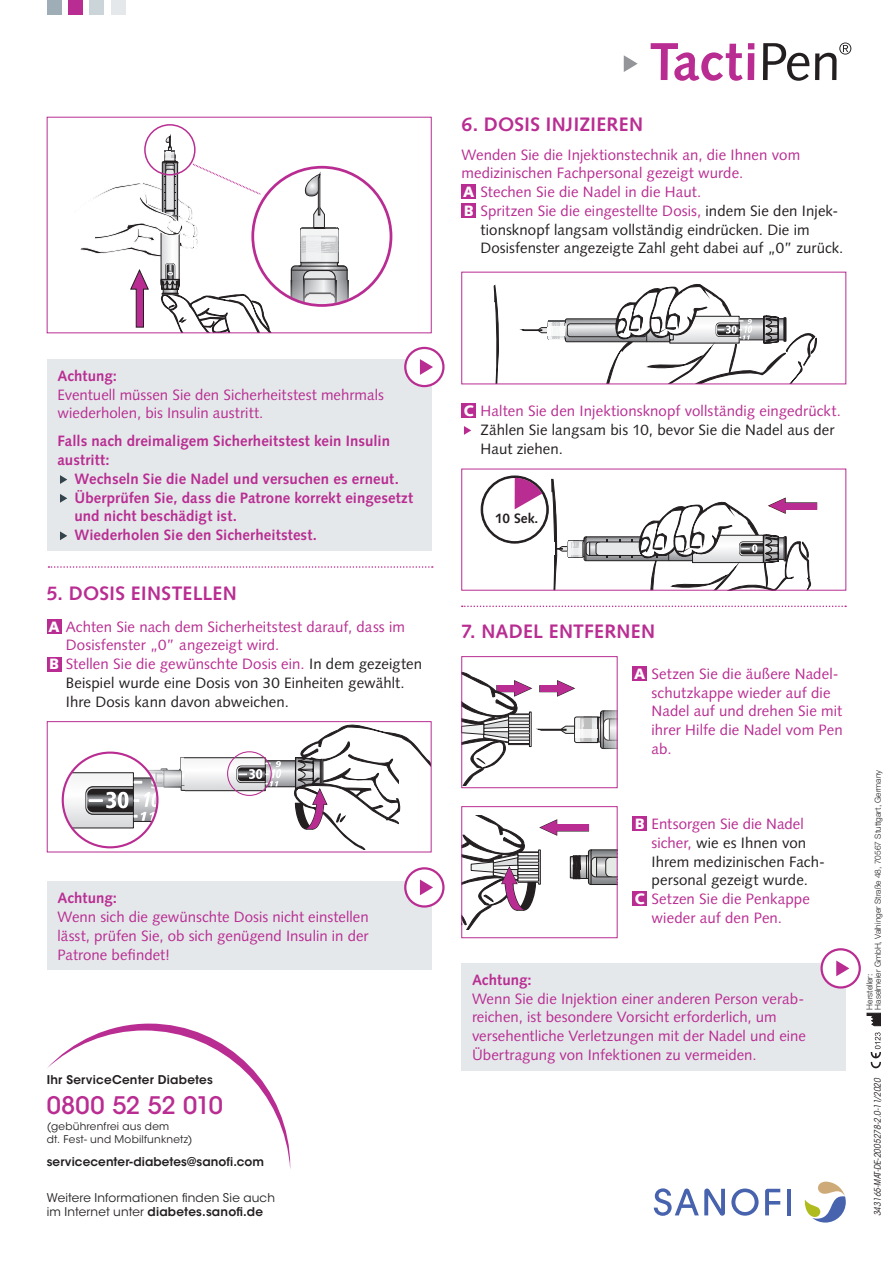
<style>
.page{position:relative;width:893px;height:1263px;background:#fff}
.page>*{position:absolute;margin:0;border:0;box-sizing:border-box;transform-origin:0 0}
.GRUNDTEXT{font:500 24px "ITC Avant Garde Std";letter-spacing:-.03em;color:#b92d92}
.Head_H2{font:700 19.5px "Syntax LT Std";letter-spacing:.015em;color:#b92d92}
.Fließtext_10pt{font:15px/18.8px "Syntax LT Std";letter-spacing:.005em;color:#b92d92}
.Text_Box_10pt{font:15px/18.8px "Syntax LT Std";color:#b92d92}
.Fließtext_10pt-2{font:15px/18.8px "Syntax LT Std";letter-spacing:.005em;color:#231f20}
.Text_Box_10pt-2{font:700 15px/18.8px "Syntax LT Std";letter-spacing:.005em;color:#b92d92}
.t1{font:700 13.65px "Syntax LT";color:#231f20}
.t2{font:12px/14.4px "ITC Avant Garde Std";letter-spacing:.015em;color:#231f20}
.GRUNDTEXT-2{font:600 12px "ITC Avant Garde Std";letter-spacing:.01em;color:#231f20}
.GRUNDTEXT-3{font:10.5px/12.6px "ITC Avant Garde Std";letter-spacing:.02em;color:#231f20}
.t3{font:italic condensed 9px "ITC Avant Garde Std";color:#231f20}
.t4{font:300 8.4px/8.4px "Helvetica Neue LT Std";color:#231f20}
.s1{font-weight:900;color:#fff}
.s2{color:#231f20}
.s3{font-weight:700}
.s4{font-weight:600}
.s5{color:#b92d92}
</style>
<div class="page">
<div style="left:47px;top:0;width:15px;height:15px;background:#9faeb6"></div>
<div style="left:68px;top:0;width:15px;height:15px;background:#b92d92"></div>
<div style="left:89px;top:0;width:15px;height:15px;background:#cbd4d9"></div>
<div style="left:111px;top:0;width:15px;height:15px;background:#e4e8eb"></div>
<svg style="left:651px;top:43px;width:103px;height:38px"></svg>
<svg style="left:763px;top:43px;width:46px;height:38px"></svg>
<svg style="left:815px;top:43px;width:36px;height:37px"></svg>
<svg style="left:624px;top:55px;width:14px;height:17px"></svg>
<svg style="left:47px;top:1023px;width:243px;height:144px"></svg>
<hr style="left:787px;top:1189px;width:4px;height:26px;background:#4863ae">
<svg style="left:731px;top:1188px;width:28px;height:28px"></svg>
<svg style="left:765px;top:1189px;width:15px;height:26px"></svg>
<svg style="left:654px;top:1188px;width:71px;height:28px"></svg>
<svg style="left:805px;top:1181px;width:41px;height:41px"></svg>
<div style="left:47px;top:359px;width:385px;height:192px;background:#e4e8eb"></div>
<svg style="left:60px;top:475px;width:7px;height:9px"></svg>
<svg style="left:60px;top:494px;width:7px;height:9px"></svg>
<svg style="left:60px;top:531px;width:7px;height:9px"></svg>
<div style="left:405px;top:348px;width:38px;height:38px;background:#fff;border-radius:50%"></div>
<div style="left:404px;top:347px;width:41px;height:40px;border:2px solid #b92d92;border-radius:50%"></div>
<svg style="left:420px;top:359px;width:13px;height:16px"></svg>
<svg style="left:80px;top:135px;width:285px;height:196px"></svg>
<div style="left:251px;top:166px;width:141px;height:141px;border:3px solid #b92d92;border-radius:50%"></div>
<div style="left:47px;top:619px;width:15px;height:15px;background:#b92d92"></div>
<div style="left:47px;top:656px;width:15px;height:15px;background:#b92d92"></div>
<div style="left:47px;top:881px;width:385px;height:89px;background:#e4e8eb"></div>
<div style="left:405px;top:868px;width:38px;height:38px;background:#fff;border-radius:50%"></div>
<div style="left:404px;top:867px;width:41px;height:41px;border:2px solid #b92d92;border-radius:50%"></div>
<svg style="left:420px;top:879px;width:13px;height:16px"></svg>
<div style="left:263px;top:760px;width:58px;height:27px;border:1px solid #231f20"></div>
<svg style="left:62px;top:751px;width:219px;height:96px"></svg>
<div style="left:62px;top:751px;width:97px;height:97px;border:2px solid #b92d92;border-radius:50%"></div>
<svg style="left:293px;top:724px;width:137px;height:126px"></svg>
<div style="left:227px;top:751px;width:45px;height:45px;border:1px solid #b92d92;border-radius:50%"></div>
<div style="left:47px;top:721px;width:385px;height:131px;border:1px solid #b92d92"></div>
<div style="left:461px;top:184px;width:15px;height:15px;background:#b92d92"></div>
<div style="left:461px;top:203px;width:15px;height:15px;background:#b92d92"></div>
<div style="left:461px;top:403px;width:15px;height:15px;background:#b92d92"></div>
<svg style="left:464px;top:426px;width:7px;height:9px"></svg>
<svg style="left:493px;top:284px;width:324px;height:98px"></svg>
<div style="left:784px;top:503px;width:33px;height:6px;background:#b92d92"></div>
<div style="left:481px;top:476px;width:67px;height:67px;background:#231f20;border-radius:50%"></div>
<div style="left:483px;top:478px;width:63px;height:63px;background:#fff;border-radius:50%"></div>
<svg style="left:515px;top:475px;width:297px;height:114px"></svg>
<div style="left:540px;top:542px;width:14px;height:13px;background:#fff"></div>
<div style="left:461px;top:963px;width:385px;height:107px;background:#e4e8eb"></div>
<div style="left:822px;top:949px;width:38px;height:38px;background:#fff;border-radius:50%"></div>
<div style="left:820px;top:948px;width:41px;height:40px;border:2px solid #b92d92;border-radius:50%"></div>
<svg style="left:836px;top:960px;width:13px;height:16px"></svg>
<div style="left:632px;top:666px;width:15px;height:15px;background:#b92d92"></div>
<div style="left:632px;top:816px;width:15px;height:15px;background:#b92d92"></div>
<div style="left:632px;top:891px;width:15px;height:15px;background:#b92d92"></div>
<svg style="left:463px;top:672px;width:153px;height:113px"></svg>
<div style="left:575px;top:729px;width:22px;height:9px;background:#f7f6f6"></div>
<div style="left:461px;top:656px;width:157px;height:132px;border:1px solid #b92d92"></div>
<svg style="left:570px;top:849px;width:46px;height:36px;background:#99999a"></svg>
<div style="left:556px;top:825px;width:32px;height:6px;background:#b92d92"></div>
<svg style="left:463px;top:815px;width:95px;height:114px"></svg>
<div style="left:461px;top:806px;width:157px;height:132px;border:1px solid #b92d92"></div>
<svg style="left:48px;top:566px;width:385px;height:2px"></svg>
<svg style="left:462px;top:605px;width:384px;height:2px"></svg>
<svg style="left:867px;top:1013px;width:14px;height:13px"></svg>
<svg style="left:870px;top:1032px;width:11px;height:36px"></svg>
<p class="Head_H2" style="left:461px;top:113px;width:183px">6. DOSIS INJIZIEREN</p>
<p class="Fließtext_10pt" style="left:461px;top:145px;width:340px">Wenden Sie die Injektionstechnik an, die Ihnen vom medizinischen Fachpersonal gezeigt wurde.</p>
<p class="Fließtext_10pt" style="left:463px;top:183px;width:239px"><span class="s1">A</span> Stechen Sie die Nadel in die Haut.</p>
<p class="Fließtext_10pt" style="left:464px;top:201px;width:376px"><span class="s1">B</span> Spritzen Sie die eingestellte Dosis, <span class="s2">indem Sie den Injek-</span></p>
<p class="Fließtext_10pt-2" style="left:480px;top:220px;width:364px">tionsknopf langsam vollständig eindrücken. Die im<br>Dosisfenster angezeigte Zahl geht dabei auf „0” zurück.</p>
<p class="Text_Box_10pt" style="left:57px;top:366px;width:328px"><span class="s3">Achtung:<br></span>Eventuell müssen Sie den Sicherheitstest mehrmals wiederholen, bis Insulin austritt.</p>
<p class="Text_Box_10pt-2" style="left:57px;top:432px;width:334px">Falls nach dreimaligem Sicherheitstest kein Insulin austritt:</p>
<p class="Text_Box_10pt-2" style="left:74px;top:469px;width:326px">Wechseln Sie die Nadel und versuchen es erneut.</p>
<p class="Text_Box_10pt-2" style="left:74px;top:488px;width:340px">Überprüfen Sie, dass die Patrone korrekt eingesetzt und nicht beschädigt ist.</p>
<p class="Text_Box_10pt-2" style="left:74px;top:526px;width:244px">Wiederholen Sie den Sicherheitstest.</p>
<p class="Head_H2" style="left:47px;top:582px;width:192px">5. DOSIS EINSTELLEN</p>
<p class="Fließtext_10pt" style="left:49px;top:617px;width:358px"><span class="s1">A</span> Achten Sie nach dem Sicherheitstest darauf, dass im</p>
<p class="Fließtext_10pt" style="left:66px;top:636px;width:215px">Dosisfenster „0” angezeigt wird.</p>
<p class="Fließtext_10pt" style="left:49px;top:655px;width:374px"><span class="s1">B</span> Stellen Sie die gewünschte Dosis ein. <span class="s2">In dem gezeigten</span></p>
<p class="Fließtext_10pt-2" style="left:66px;top:673px;width:340px">Beispiel wurde eine Dosis von 30 Einheiten gewählt.<br>Ihre Dosis kann davon abweichen.</p>
<p class="Text_Box_10pt" style="left:57px;top:889px;width:313px"><span class="s3">Achtung:<br></span>Wenn sich die gewünschte Dosis nicht einstellen lässt, prüfen Sie, ob sich genügend Insulin in der<br>Patrone befindet!</p>
<p class="GRUNDTEXT-2" style="left:47px;top:1072px;width:168px">Ihr ServiceCenter Diabetes</p>
<p class="GRUNDTEXT" style="left:47px;top:1090px;width:178px">0800 52 52 010</p>
<p class="GRUNDTEXT-3" style="left:47px;top:1120px;width:147px">(gebührenfrei aus dem<br>dt. Fest- und Mobilfunknetz)</p>
<p class="GRUNDTEXT-2" style="left:47px;top:1154px;width:219px">servicecenter-diabetes@sanofi.com</p>
<p class="t2" style="left:47px;top:1190px;width:230px">Weitere Informationen finden Sie auch im Internet unter <span class="s4">diabetes.sanofi.de</span></p>
<p class="Fließtext_10pt" style="left:464px;top:402px;width:379px"><span class="s1">C</span> Halten Sie den Injektionsknopf vollständig eingedrückt.</p>
<p class="Fließtext_10pt-2" style="left:480px;top:420px;width:356px">Zählen Sie langsam bis 10, bevor Sie die Nadel aus der<br>Haut ziehen.</p>
<p class="t1" style="left:495px;top:511px;width:45px">10 Sek.</p>
<p class="Head_H2" style="left:461px;top:620px;width:195px">7. NADEL ENTFERNEN</p>
<p class="Fließtext_10pt" style="left:634px;top:664px;width:206px"><span class="s1">A</span> Setzen Sie die äußere Nadel-</p>
<p class="Fließtext_10pt" style="left:651px;top:683px;width:193px">schutzkappe wieder auf die<br>Nadel auf und drehen Sie mit ihrer Hilfe die Nadel vom Pen ab.</p>
<p class="Fließtext_10pt" style="left:635px;top:814px;width:170px"><span class="s1">B</span> Entsorgen Sie die Nadel</p>
<p class="Fließtext_10pt-2" style="left:651px;top:833px;width:175px"><span class="s5">sicher,</span> wie es Ihnen von<br>Ihrem medizinischen Fach&shy;personal gezeigt wurde.</p>
<p class="Fließtext_10pt" style="left:635px;top:889px;width:177px"><span class="s1">C</span> Setzen Sie die Penkappe</p>
<p class="Fließtext_10pt" style="left:651px;top:908px;width:132px">wieder auf den Pen.</p>
<p class="Text_Box_10pt" style="left:472px;top:970px;width:336px"><span class="s3">Achtung:<br></span>Wenn Sie die Injektion einer anderen Person verab&shy;reichen, ist besondere Vorsicht erforderlich, um versehentliche Verletzungen mit der Nadel und eine Übertragung von Infektionen zu vermeiden.</p>
<p class="t4" style="left:865px;top:1010px;width:241px;rotate:-90deg">Hersteller:<br>Haselmeier GmbH, Vaihinger Straße 48, 70567 Stuttgart, Germany</p>
<p class="t3" style="left:872px;top:1216px;width:140px;rotate:-90deg">343165-MAT-DE-2005278-2.0-11/2020</p>
</div>
